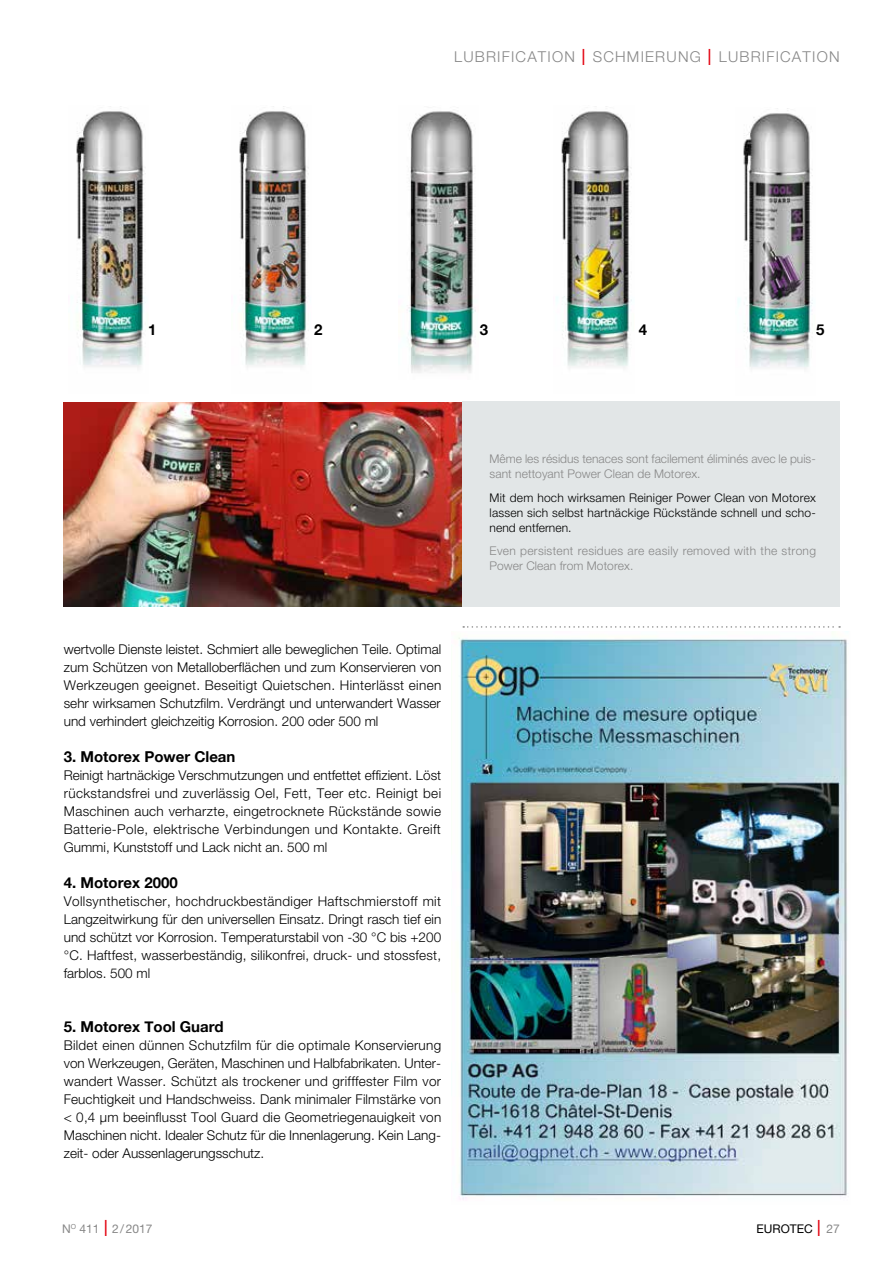
<style>
.page{position:relative;width:893px;height:1263px;background:#fff}
.page>*{position:absolute;margin:0;border:0;box-sizing:border-box;transform-origin:0 0}
.t1{font:700 15px "Helvetica Neue";color:#000}
.t2{font:300 15px "Helvetica Neue";letter-spacing:.08em;color:#878787}
.t3{font:300 13.5px/18px "Helvetica Neue";color:#000;text-align:justify}
.t4{font:300 12px/15px "Helvetica Neue";letter-spacing:.015em;color:#000;text-align:justify}
.t5{font:300 12px/15px "Helvetica Neue";letter-spacing:.005em;color:#878787}
.t6{font:300 12px/15px "Helvetica Neue";letter-spacing:.025em;color:#878787}
.t7{font:12px "Helvetica Neue";color:#878787}
.t8{font:12px "Helvetica Neue";color:#000}
.s1{font-stretch:condensed;font-size:22.5px;color:#e30613}
.s2{font-weight:300;font-stretch:condensed;font-size:22.5px;color:#e30613}
.s3{color:#878787}
</style>
<div class="page">
<img style="left:76px;top:106px;width:70px;height:262px">
<img style="left:239px;top:106px;width:70px;height:261px">
<img style="left:408px;top:111px;width:68px;height:262px">
<img style="left:556px;top:106px;width:76px;height:262px">
<img style="left:458px;top:637px;width:390px;height:563px">
<img style="left:738px;top:108px;width:75px;height:261px">
<img style="left:64px;top:402px;width:398px;height:205px">
<div style="left:462px;top:401px;width:378px;height:206px;background:#e2e6e7"></div>
<svg style="left:463px;top:626px;width:377px;height:2px"></svg>
<p class="t2" style="left:454px;top:47px;width:387px">LUBRIFICATION <span class="s1">I</span> SCHMIERUNG <span class="s1">I</span> LUBRIFICATION</p>
<p class="t1" style="left:148px;top:317px;width:10px">1</p>
<p class="t1" style="left:314px;top:317px;width:10px">2</p>
<p class="t1" style="left:480px;top:317px;width:10px">3</p>
<p class="t1" style="left:639px;top:317px;width:10px">4</p>
<p class="t1" style="left:816px;top:317px;width:10px">5</p>
<p class="t3" style="left:64px;top:640px;width:379px">wertvolle Dienste leistet. Schmiert alle beweglichen Teile. Optimal zum Schützen von Metalloberflächen und zum Konservieren von Werkzeugen geeignet. Beseitigt Quietschen. Hinterlässt einen sehr wirksamen Schutzfilm. Verdrängt und unterwandert Wasser und verhindert gleichzeitig Korrosion. 200 oder 500 ml</p>
<p class="t1" style="left:64px;top:745px;width:173px">3. Motorex Power Clean</p>
<p class="t3" style="left:64px;top:766px;width:379px">Reinigt hartnäckige Verschmutzungen und entfettet effizient. Löst rückstandsfrei und zuverlässig Oel, Fett, Teer etc. Reinigt bei Maschinen auch verharzte, eingetrocknete Rückstände sowie Batterie-Pole, elektrische Verbindungen und Kontakte. Greift Gummi, Kunststoff und Lack nicht an. 500 ml</p>
<p class="t1" style="left:64px;top:871px;width:115px">4. Motorex 2000</p>
<p class="t3" style="left:64px;top:892px;width:379px">Vollsynthetischer, hochdruckbeständiger Haftschmierstoff mit Langzeitwirkung für den universellen Einsatz. Dringt rasch tief ein und schützt vor Korrosion. Temperaturstabil von -30 °C bis +200 °C. Haftfest, wasserbeständig, silikonfrei, druck- und stossfest, farblos. 500 ml</p>
<p class="t1" style="left:64px;top:1015px;width:161px">5. Motorex Tool Guard</p>
<p class="t3" style="left:64px;top:1036px;width:379px">Bildet einen dünnen Schutzfilm für die optimale Konservierung von Werkzeugen, Geräten, Maschinen und Halbfabrikaten. Unter&shy;wandert Wasser. Schützt als trockener und grifffester Film vor Feuchtigkeit und Handschweiss. Dank minimaler Filmstärke von &lt; 0,4 µm beeinflusst Tool Guard die Geometriegenauigkeit von Maschinen nicht. Idealer Schutz für die Innenlagerung. Kein Lang&shy;zeit- oder Aussenlagerungsschutz.</p>
<p class="t5" style="left:490px;top:451px;width:328px">Même les résidus tenaces sont facilement éliminés avec le puis&shy;sant nettoyant Power Clean de Motorex.</p>
<p class="t4" style="left:490px;top:490px;width:328px">Mit dem hoch wirksamen Reiniger Power Clean von Motorex lassen sich selbst hartnäckige Rückstände schnell und scho&shy;nend entfernen.</p>
<p class="t6" style="left:490px;top:543px;width:328px">Even persistent residues are easily removed with the strong<br>Power Clean from Motorex.</p>
<p class="t7" style="left:62px;top:1221px;width:92px">N<sup>O</sup> 411 <span class="s2">I</span> 2/2017</p>
<p class="t8" style="left:756px;top:1221px;width:85px">EUROTEC <span class="s2">I</span> <span class="s3">27</span></p>
</div>
